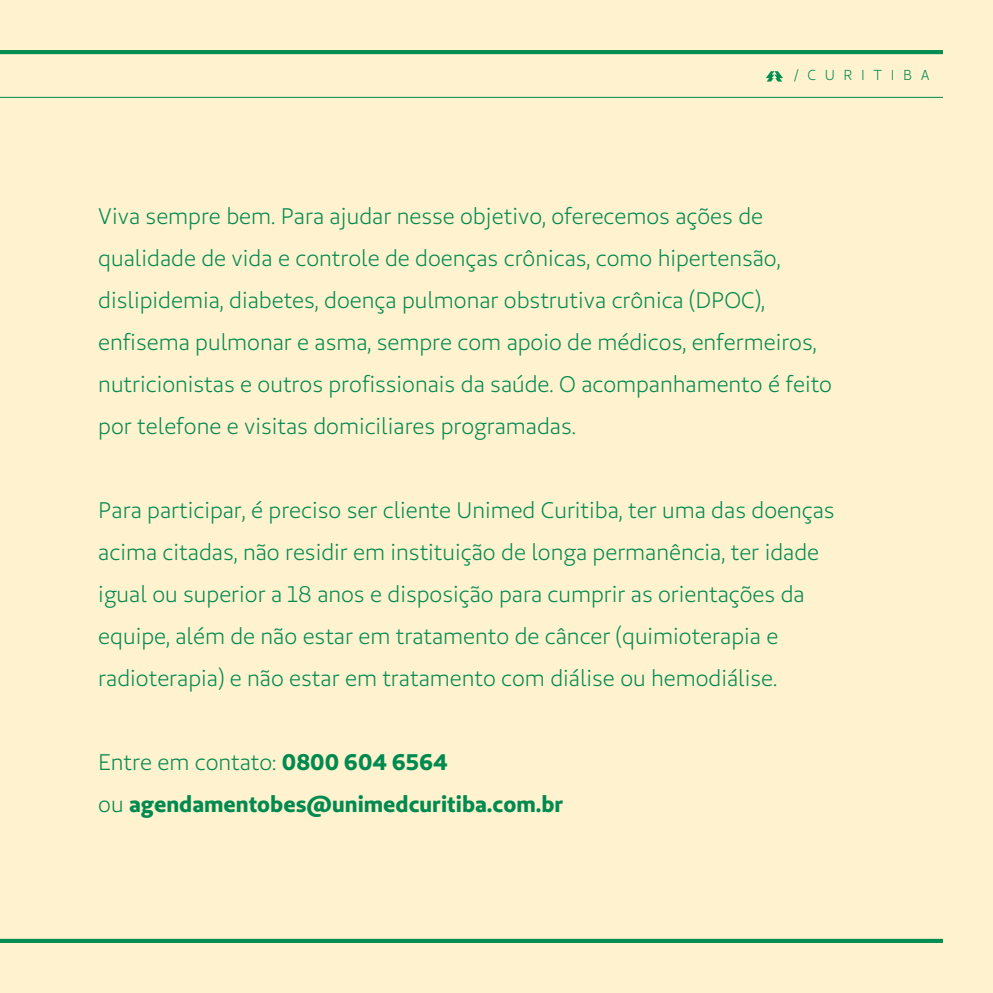
<style>
.page{position:relative;width:993px;height:993px;background:#fff}
.page>*{position:absolute;margin:0;border:0;box-sizing:border-box;transform-origin:0 0}
.t1{font:22.5px/42px "Unimed Sans 2020 Book";color:#008a50}
.t2{font:22.5px "Unimed Sans 2020 Bold";color:#008a50}
.t3{font:14.5px "Unimed Sans 2020 Book";letter-spacing:.6em;color:#008a50}
.s1{font-family:"Unimed Sans 2020 Bold"}
.s2{font-family:"Unimed Sans 2020 Book"}
</style>
<div class="page">
<div style="left:0;top:0;width:992px;height:992px;background:#fff2ce"></div>
<hr style="left:0;top:97px;width:942px;height:1px;background:#008d51">
<hr style="left:0;top:50px;width:942px;height:4px;background:#008d51">
<svg style="left:0;top:938px;width:942px;height:4px;background:#35a26b"></svg>
<svg style="left:766px;top:71px;width:16px;height:11px"></svg>
<p class="t3" style="left:793px;top:66px;width:137px">/CURITIBA</p>
<p class="t1" style="left:98px;top:194px;width:735px">Viva sempre bem. Para ajudar nesse objetivo, oferecemos ações de qualidade de vida e controle de doenças crônicas, como hipertensão, dislipidemia, diabetes, doença pulmonar obstrutiva crônica (DPOC), enfisema pulmonar e asma, sempre com apoio de médicos, enfermeiros, nutricionistas e outros profissionais da saúde. O acompanhamento é feito por telefone e visitas domiciliares programadas.</p>
<p class="t1" style="left:98px;top:488px;width:737px">Para participar, é preciso ser cliente Unimed Curitiba, ter uma das doenças acima citadas, não residir em instituição de longa permanência, ter idade igual ou superior a 18 anos e disposição para cumprir as orientações da equipe, além de não estar em tratamento de câncer (quimioterapia e radioterapia) e não estar em tratamento com diálise ou hemodiálise.</p>
<p class="t1" style="left:98px;top:740px;width:351px">Entre em contato: <span class="s1">0800 604 6564</span></p>
<p class="t2" style="left:98px;top:788px;width:466px"><span class="s2">ou</span> agendamentobes@unimedcuritiba.com.br</p>
</div>
